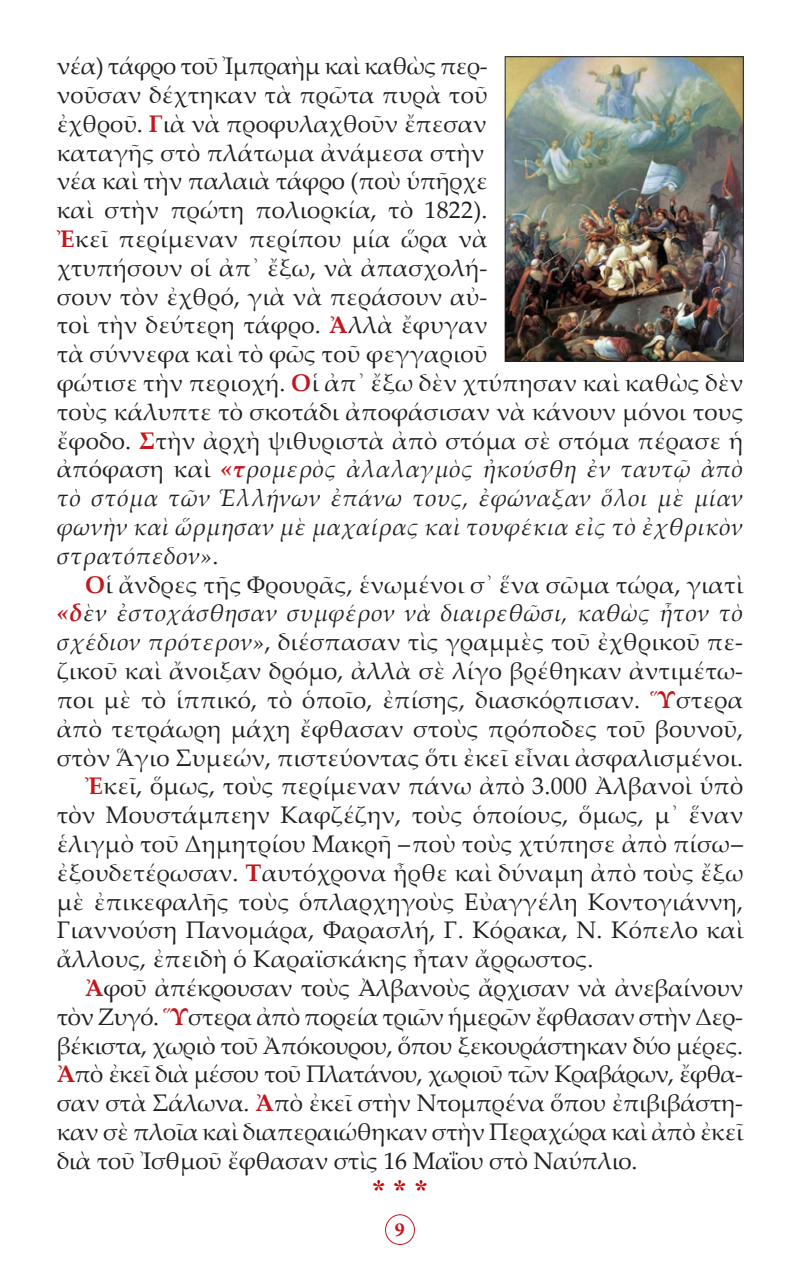
<style>
.page{position:relative;width:800px;height:1270px;background:#fff}
.page>*{position:absolute;margin:0;border:0;box-sizing:border-box;transform-origin:0 0}
.t1{font:28px "CTOS New Times Bold Test 1";color:#c80000}
.t2{font:24px/28.8px "Palatino Linotype";letter-spacing:.01em;color:#231f20;text-align:justify}
.t3{font:24px/28.8px "Palatino Linotype";letter-spacing:-.01em;color:#231f20;text-align:right}
.t4{font:24px "Palatino Linotype";letter-spacing:-.02em;color:#231f20}
.t5{font:24px "Palatino Linotype";letter-spacing:-.03em;color:#231f20}
.t6{font:700 20px "Minion Pro";color:#c4161c}
.s1{font-weight:700;color:#c4161c}
.s2{font-weight:700;font-style:italic;color:#c4161c}
.s3{font-style:italic}
</style>
<div class="page">
<div style="left:385px;top:1214px;width:30px;height:31px;border:1px solid #c4161c;border-radius:50%"></div>
<img style="left:507px;top:58px;width:235px;height:302px">
<div style="left:505px;top:56px;width:239px;height:306px;border:1px solid #231f20"></div>
<p class="t4" style="left:57px;top:49px;width:432px">νέα) τάφρο τοῦ Ἰμπραὴμ καὶ καθὼς περ-</p>
<p class="t2" style="left:57px;top:80px;width:432px">νοῦσαν δέχτηκαν τὰ πρῶτα πυρὰ τοῦ ἐχθροῦ. <span class="s1">Γ</span>ιὰ νὰ προφυλαχθοῦν ἔπεσαν</p>
<p class="t2" style="left:57px;top:137px;width:429px">καταγῆς στὸ πλάτωμα ἀνάμεσα στὴν</p>
<p class="t2" style="left:57px;top:166px;width:432px">νέα καὶ τὴν παλαιὰ τάφρο (ποὺ ὑπῆρχε καὶ στὴν πρώτη πολιορκία, τὸ 1822).<br><span class="s1">Ἐ</span>κεῖ περίμεναν περίπου μία ὥρα νὰ χτυπήσουν οἱ ἀπ᾿ ἔξω, νὰ ἀπασχολή-</p>
<p class="t2" style="left:57px;top:281px;width:688px;text-align:left">σουν τὸν ἐχθρό, γιὰ νὰ περάσουν αὐ-<br>τοὶ τὴν δεύτερη τάφρο. <span class="s1">Ἀ</span>λλὰ ἔφυγαν<br>τὰ σύννεφα καὶ τὸ φῶς τοῦ φεγγαριοῦ<br>φώτισε τὴν περιοχή. <span class="s1">Ο</span>ἱ ἀπ᾿ ἔξω δὲν χτύπησαν καὶ καθὼς δὲν τοὺς κάλυπτε τὸ σκοτάδι ἀποφάσισαν νὰ κάνουν μόνοι τους ἔφοδο. <span class="s1">Σ</span>τὴν ἀρχὴ ψιθυριστὰ ἀπὸ στόμα σὲ στόμα πέρασε ἡ ἀπόφαση καὶ <span class="s2">«τ</span><span class="s3">ρομερὸς ἀλαλαγμὸς ἠκούσθη ἐν ταυτῷ ἀπὸ τὸ στόμα τῶν Ἑλλήνων ἐπάνω τους, ἐφώναξαν ὅλοι μὲ μίαν φωνὴν καὶ ὥρμησαν μὲ μαχαίρας καὶ τουφέκια εἰς τὸ ἐχθρικὸν στρατόπεδον»</span>.</p>
<p class="t2" style="left:57px;top:569px;width:688px;text-indent:28px"><span class="s1">Ο</span>ἱ ἄνδρες τῆς Φρουρᾶς, ἑνωμένοι σ᾿ ἕνα σῶμα τώρα, γιατὶ <span class="s2">«δ</span><span class="s3">ὲν ἐστοχάσθησαν συμφέρον νὰ διαιρεθῶσι, καθὼς ἦτον τὸ σχέδιον πρότερον»</span>, διέσπασαν τὶς γραμμὲς τοῦ ἐχθρικοῦ πε&shy;ζικοῦ καὶ ἄνοιξαν δρόμο, ἀλλὰ σὲ λίγο βρέθηκαν ἀντιμέτω&shy;ποι μὲ τὸ ἱππικό, τὸ ὁποῖο, ἐπίσης, διασκόρπισαν. <span class="s1">Ὕ</span>στερα ἀπὸ τετράωρη μάχη ἔφθασαν στοὺς πρόποδες τοῦ βουνοῦ, στὸν Ἅγιο Συμεών, πιστεύοντας ὅτι ἐκεῖ εἶναι ἀσφαλισμένοι.</p>
<p class="t2" style="left:57px;top:771px;width:688px;text-indent:28px"><span class="s1">Ἐ</span>κεῖ, ὅμως, τοὺς περίμεναν πάνω ἀπὸ 3.000 Ἀλβανοὶ ὑπὸ τὸν Μουστάμπεην Καφζέζην, τοὺς ὁποίους, ὅμως, μ᾿ ἕναν ἑλιγμὸ τοῦ Δημητρίου Μακρῆ –ποὺ τοὺς χτύπησε ἀπὸ πίσω– ἐξουδετέρωσαν. <span class="s1">Τ</span>αυτόχρονα ἦρθε καὶ δύναμη ἀπὸ τοὺς ἔξω μὲ ἐπικεφαλῆς τοὺς ὁπλαρχηγοὺς Εὐαγγέλη Κοντογιάννη, Γιαννούση Πανομάρα, Φαρασλή, Γ. Κόρακα, Ν. Κόπελο καὶ ἄλλους, ἐπειδὴ ὁ Καραϊσκάκης ἦταν ἄρρωστος.</p>
<p class="t3" style="left:57px;top:972px;width:688px"><span class="s1">Ἀ</span>φοῦ ἀπέκρουσαν τοὺς Ἀλβανοὺς ἄρχισαν νὰ ἀνεβαίνουν τὸν Ζυγό. <span class="s1">Ὕ</span>στερα ἀπὸ πορεία τριῶν ἡμερῶν ἔφθασαν στὴν Δερ-</p>
<p class="t4" style="left:57px;top:1028px;width:688px">βέκιστα, χωριὸ τοῦ Ἀπόκουρου, ὅπου ξεκουράστηκαν δύο μέρες.</p>
<p class="t5" style="left:57px;top:1057px;width:688px"><span class="s1">Ἀ</span>πὸ ἐκεῖ διὰ μέσου τοῦ Πλατάνου, χωριοῦ τῶν Κραβάρων, ἔφθα-</p>
<p class="t2" style="left:57px;top:1088px;width:688px">σαν στὰ Σάλωνα. <span class="s1">Ἀ</span>πὸ ἐκεῖ στὴν Ντομπρένα ὅπου ἐπιβιβάστη&shy;καν σὲ πλοῖα καὶ διαπεραιώθηκαν στὴν Περαχώρα καὶ ἀπὸ ἐκεῖ διὰ τοῦ Ἰσθμοῦ ἔφθασαν στὶς 16 Μαΐου στὸ Ναύπλιο.</p>
<p class="t1" style="left:372px;top:1174px;width:57px">* * *</p>
<p class="t6" style="left:395px;top:1216px;width:11px">9</p>
</div>
